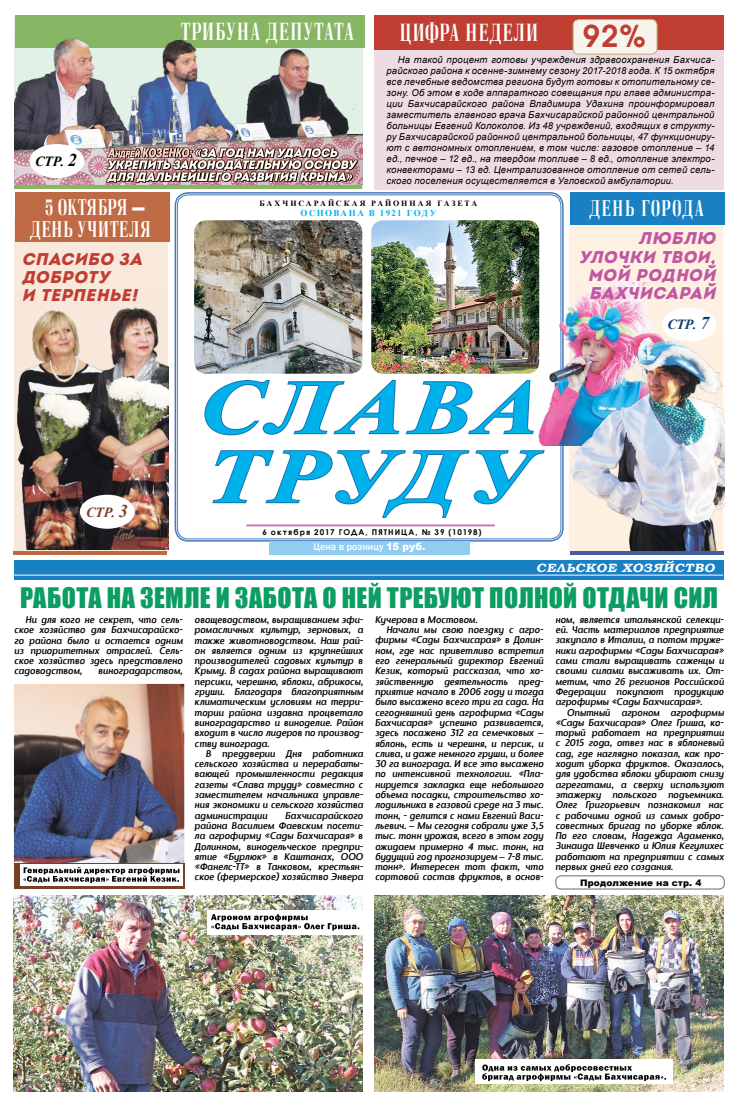
<style>
.page{position:relative;width:738px;height:1106px;background:#fff}
.page>*{position:absolute;margin:0;border:0;box-sizing:border-box;transform-origin:0 0}
.t1{font:italic 700 77px/69px "Times New Roman";letter-spacing:.05em;color:#00b1ec;scale:1.25 1}
.t2{font:700 30px "Te X Gyre Adventor";color:#c03d32}
.t3{font:26px "Impact";letter-spacing:.01em;color:#0b9d62}
.t4{font:700 24px "Vetren";letter-spacing:.025em;color:#fff}
.t5{font:700 22px/22px "Vetren";letter-spacing:.025em;color:#fff;text-align:center}
.t6{font:700 22px "Vetren";letter-spacing:.055em;color:#fff}
.t7{font:italic 900 17px/18px "Intro";letter-spacing:.035em;color:#c058a1;text-align:right}
.t8{font:italic 900 17px/18px "Intro";letter-spacing:.035em;color:#c03d32}
.t9{font:italic 700 14px "Times New Roman";color:#000}
.t10{font:italic 700 14px "Times New Roman";color:#764024}
.t11{font:italic 700 14px "Times New Roman";color:#0c3f6a}
.t12{font:italic 700 12px "Bookman Old Style";color:#fff;scale:1.1 1}
.t13{font:500 10px "Franklin Gothic";letter-spacing:.01em;color:#fff}
.t14{font:italic 9.5px/10.3px "Designosaur";letter-spacing:.01em;color:#000;text-align:justify}
.t15{font:italic 9.5px/11px "Arial";letter-spacing:.02em;color:#000;text-align:justify}
.t16{font:900 9px "Arial";letter-spacing:.025em;color:#000}
.t17{font:700 9px "Times New Roman";letter-spacing:.15em;color:#00b1ec}
.t18{font:700 8px "Century Gothic";letter-spacing:.125em;color:#000}
.t19{font:700 8px "Times New Roman";letter-spacing:.245em;color:#000}
.s1{font-size:18px}
.s2{font-family:"Arial"}
.s3{font-family:"Arial";font-weight:900}
</style>
<div class="page">
<div style="left:269px;top:541px;width:200px;height:14px;background:#91ccf1"></div>
<img style="left:371px;top:220px;width:168px;height:154px">
<img style="left:194px;top:220px;width:168px;height:154px">
<svg style="left:204px;top:380px;width:329px;height:56px"></svg>
<svg style="left:210px;top:450px;width:335px;height:91px"></svg>
<div style="left:569px;top:196px;width:153px;height:357px;background:#fef1e2"></div>
<div style="left:374px;top:38px;width:348px;height:151px;background:#efdbe4"></div>
<div style="left:374px;top:15px;width:348px;height:35px;background:#c03d32"></div>
<div style="left:14px;top:218px;width:153px;height:335px;background:#f9e9dc"></div>
<div style="left:15px;top:193px;width:154px;height:49px;background:#be6a44"></div>
<div style="left:572px;top:20px;width:84px;height:34px;background:#f7f5ec;border-radius:6px"></div>
<div style="left:572px;top:19px;width:85px;height:36px;border:1px solid #bbb278;border-radius:6px"></div>
<hr style="left:15px;top:185px;width:347px;height:4px;background:#87b664">
<div style="left:15px;top:15px;width:349px;height:33px;background:#87b664"></div>
<hr style="left:570px;top:551px;width:153px;height:4px;background:#455f9e">
<hr style="left:13px;top:551px;width:154px;height:4px;background:#be6944">
<div style="left:14px;top:560px;width:708px;height:19px;background:#1a80c4"></div>
<hr style="left:14px;top:574px;width:708px;height:1px;background:#fff">
<img style="left:14px;top:684px;width:170px;height:205px">
<img style="left:374px;top:895px;width:349px;height:196px">
<img style="left:14px;top:895px;width:349px;height:196px">
<div style="left:555px;top:875px;width:169px;height:14px;border:1px solid #6c6a67;border-radius:5px"></div>
<div style="left:207px;top:910px;width:156px;height:24px;background:#fff"></div>
<div style="left:474px;top:1059px;width:198px;height:25px;background:#fff"></div>
<svg style="left:482px;top:1064px;width:183px;height:17px"></svg>
<svg style="left:211px;top:914px;width:148px;height:16px"></svg>
<img style="left:15px;top:38px;width:347px;height:147px">
<div style="left:29px;top:144px;width:55px;height:34px;background:#fff;border-radius:50%"></div>
<svg style="left:104px;top:143px;width:375px;height:77px"></svg>
<img style="left:17px;top:292px;width:151px;height:257px">
<div style="left:80px;top:495px;width:55px;height:34px;background:#fff;border-radius:50%"></div>
<img style="left:533px;top:282px;width:129px;height:163px">
<img style="left:569px;top:337px;width:154px;height:214px">
<div style="left:569px;top:192px;width:154px;height:33px;background:#1a80c4"></div>
<div style="left:661px;top:307px;width:55px;height:34px;background:#fff;border-radius:50%"></div>
<div style="left:14px;top:863px;width:170px;height:25px;background:#764024"></div>
<div style="left:20px;top:864px;width:162px;height:22px;background:#fff"></div>
<svg style="left:23px;top:866px;width:156px;height:17px"></svg>
<h3 class="t9" style="left:35px;top:151px;width:43px">СТР. <span class="s1">2</span></h3>
<h3 class="t5" style="left:30px;top:197px;width:122px">5 ОКТЯБРЯ <span class="s2">–<br></span>ДЕНЬ УЧИТЕЛЯ</h3>
<h3 class="t8" style="left:23px;top:249px;width:121px">СПАСИБО ЗА<br>ДОБРОТУ<br>И ТЕРПЕНЬЕ!</h3>
<h3 class="t10" style="left:86px;top:503px;width:43px">СТР. <span class="s1">3</span></h3>
<h3 class="t4" style="left:181px;top:18px;width:174px">ТРИБУНА ДЕПУТАТА</h3>
<h3 class="t4" style="left:399px;top:20px;width:140px">ЦИФРА НЕДЕЛИ</h3>
<h2 class="t2" style="left:582px;top:10px;width:64px">92%</h2>
<p class="t15" style="left:386px;top:54px;width:329px;text-indent:11px">На такой процент готовы учреждения здравоохранения Бахчиса&shy;райского района к осенне-зимнему сезону 2017-2018 года. К 15 октября все лечебные ведомства региона будут готовы к отопительному се&shy;зону. Об этом в ходе аппаратного совещания при главе администра&shy;ции Бахчисарайского района Владимира Удахина проинформировал заместитель главного врача Бахчисарайской районной центральной больницы Евгений Колоколов. Из 48 учреждений, входящих в структу&shy;ру Бахчисарайской районной центральной больницы, 47 функциониру&shy;ют с автономных отоплением, в том числе: газовое отопление – 14 ед., печное – 12 ед., на твердом топливе – 8 ед., отопление электро&shy;конвекторами – 13 ед. Централизованное отопление от сетей сель&shy;ского поселения осуществляется в Угловской амбулатории.</p>
<p class="t19" style="left:259px;top:197px;width:219px">БАХЧИСАРАЙСКАЯ РАЙОННАЯ ГАЗЕТА</p>
<p class="t17" style="left:300px;top:207px;width:137px">ОСНОВАНА В 1921 ГОДУ</p>
<h1 class="t1" style="left:199px;top:371px;width:273px">СЛАВА<br>ТРУДУ</h1>
<p class="t18" style="left:262px;top:526px;width:220px">6 октября 2017 ГОДА, ПЯТНИЦА, № 39 (10198)</p>
<p class="t13" style="left:313px;top:540px;width:113px">Цена в розницу <span class="s3">15 руб.</span></p>
<h3 class="t6" style="left:589px;top:196px;width:116px">ДЕНЬ ГОРОДА</h3>
<h3 class="t7" style="left:579px;top:229px;width:137px">ЛЮБЛЮ<br>УЛОЧКИ ТВОИ,<br>МОЙ РОДНОЙ<br>БАХЧИСАРАЙ</h3>
<h3 class="t11" style="left:667px;top:315px;width:43px">СТР. <span class="s1">7</span></h3>
<p class="t12" style="left:536px;top:559px;width:166px">СЕЛЬСКОЕ ХОЗЯЙСТВО</p>
<h3 class="t3" style="left:20px;top:577px;width:699px">РАБОТА НА ЗЕМЛЕ И ЗАБОТА О НЕЙ ТРЕБУЮТ ПОЛНОЙ ОТДАЧИ СИЛ</h3>
<p class="t14" style="left:14px;top:614px;width:170px;text-indent:11px">Ни для кого не секрет, что сель&shy;ское хозяйство для Бахчисарайско&shy;го района было и остается одним из приоритетных отраслей. Сель&shy;ское хозяйство здесь представлено садоводством,</p>
<p class="t14" style="left:98px;top:665px;width:86px">виноградарством,</p>
<p class="t14" style="left:194px;top:614px;width:170px">овощеводством, выращиванием эфи&shy;ромасличных культур, зерновых, а также животноводством. Наш рай&shy;он является одним из крупнейших производителей садовых культур в Крыму. В садах района выращивают персики, черешню, яблоки, абрикосы, груши. Благодаря благоприятным климатическим условиям на терри&shy;тории района издавна процветало виноградарство и виноделие. Район входит в число лидеров по производ&shy;ству винограда.</p>
<p class="t14" style="left:194px;top:748px;width:170px;text-indent:11px">В преддверии Дня работника сельского хозяйства и перерабаты&shy;вающей промышленности редакция газеты «Слава труду» совместно с заместителем начальника управле&shy;ния экономики и сельского хозяйства администрации</p>
<p class="t14" style="left:194px;top:809px;width:170px;text-indent:91px">Бахчисарайского района Василием Фаевским посети&shy;ла агрофирму «Сады Бахчисарая» в Долинном, винодельческое предпри&shy;ятие «Бурлюк» в Каштанах, ООО «Фанелс-ТТ» в Танковом, крестьян&shy;ское (фермерское) хозяйство Энвера</p>
<p class="t14" style="left:375px;top:614px;width:104px">Кучерова в Мостовом.</p>
<p class="t14" style="left:386px;top:624px;width:158px">Начали мы свою поездку с агро-</p>
<p class="t14" style="left:375px;top:634px;width:170px">фирмы «Сады Бахчисарая» в Долин-</p>
<p class="t14" style="left:375px;top:645px;width:170px">ном, где нас приветливо встретил</p>
<p class="t14" style="left:375px;top:655px;width:170px">его генеральный директор Евгений</p>
<p class="t14" style="left:375px;top:665px;width:170px">Кезик, который рассказал, что хо-</p>
<p class="t14" style="left:375px;top:675px;width:170px">зяйственную деятельность пред-</p>
<p class="t14" style="left:375px;top:686px;width:170px">приятие начало в 2006 году и тогда</p>
<p class="t14" style="left:375px;top:696px;width:170px">было высажено всего три га сада. На</p>
<p class="t14" style="left:375px;top:706px;width:170px">сегодняшний день агрофирма «Сады</p>
<p class="t14" style="left:375px;top:717px;width:170px">Бахчисарая» успешно развивается,</p>
<p class="t14" style="left:375px;top:727px;width:170px">здесь посажено 312 га семечковых <span class="s2">–</span></p>
<p class="t14" style="left:375px;top:737px;width:170px">яблонь, есть и черешня, и персик, и</p>
<p class="t14" style="left:375px;top:748px;width:170px">слива, и даже немного груши, и более</p>
<p class="t14" style="left:375px;top:758px;width:170px">30 га винограда. И все это высажено</p>
<p class="t14" style="left:375px;top:768px;width:170px">по интенсивной технологии. «Пла-</p>
<p class="t14" style="left:375px;top:778px;width:170px">нируется закладка еще небольшого</p>
<p class="t14" style="left:375px;top:789px;width:170px">объема посадки, строительство хо-</p>
<p class="t14" style="left:375px;top:799px;width:170px">лодильника в газовой среде на 3 тыс.</p>
<p class="t14" style="left:375px;top:809px;width:170px">тонн, - делится с нами Евгений Васи-</p>
<p class="t14" style="left:375px;top:820px;width:170px">льевич. <span class="s2">–</span> Мы сегодня собрали уже 3,5</p>
<p class="t14" style="left:375px;top:830px;width:170px">тыс. тонн урожая, всего в этом году</p>
<p class="t14" style="left:375px;top:840px;width:170px">ожидаем примерно 4 тыс. тонн, на</p>
<p class="t14" style="left:375px;top:851px;width:170px">будущий год прогнозируем <span class="s2">–</span> 7-8 тыс.</p>
<p class="t14" style="left:375px;top:861px;width:170px">тонн». Интересен тот факт, что</p>
<p class="t14" style="left:375px;top:871px;width:170px">сортовой состав фруктов, в основ-</p>
<p class="t14" style="left:555px;top:614px;width:170px">ном, является итальянской селекци&shy;ей. Часть материалов предприятие закупало в Италии, а потом труже&shy;ники агрофирмы «Сады Бахчисарая» сами стали выращивать саженцы и своими силами высаживать их. От&shy;метим, что 26 регионов Российской Федерации покупают продукцию агрофирмы «Сады Бахчисарая».</p>
<p class="t14" style="left:555px;top:706px;width:170px;text-indent:11px">Опытный агроном агрофирмы «Сады Бахчисарая» Олег Гриша, ко&shy;торый работает на предприятии с 2015 года, отвез нас в яблоневый сад, где наглядно показал, как про&shy;ходит уборка фруктов. Оказалось, для удобства яблоки убирают снизу агрегатами, а сверху используют этажерку польского подъемника.<br>Олег Григорьевич познакомил нас с рабочими одной из самых добро&shy;совестных бригад по уборке яблок.<br>По его словам, Надежда Адаменко, Зинаида Шевченко и Юлия Кегулихес работают на предприятии с самых первых дней его создания.</p>
<p class="t16" style="left:579px;top:875px;width:123px">Продолжение на стр. 4</p>
</div>
